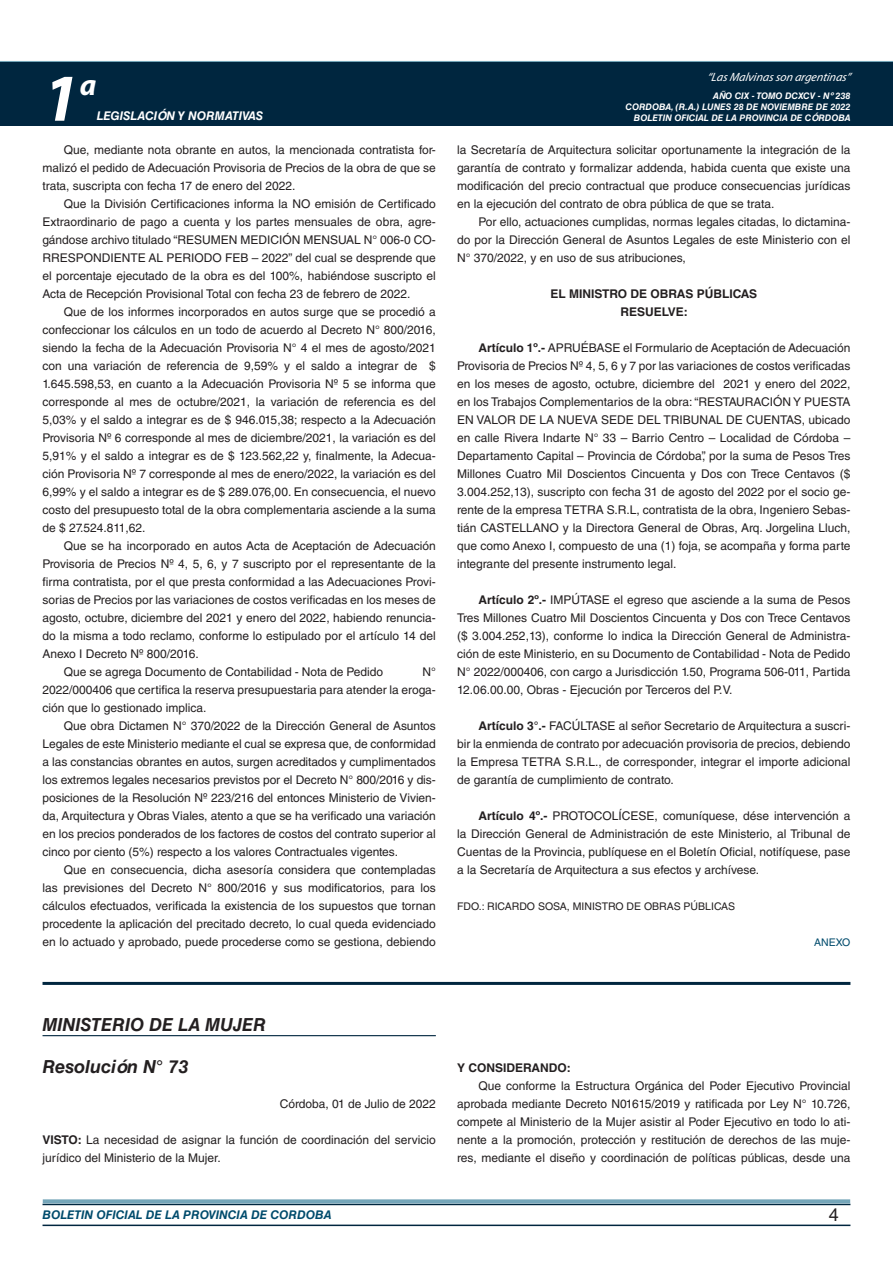
<style>
.page{position:relative;width:893px;height:1263px;background:#fff}
.page>*{position:absolute;margin:0;border:0;box-sizing:border-box;transform-origin:0 0}
.t1{font:italic 700 67.5px "Myriad Pro";color:#fff}
.t2{font:italic 700 30px "Myriad Pro";color:#fff}
.NOMBRE_DE_MINISTERIO{font:italic 700 18px "Helvetica LT Std";color:#231f20}
.t3{font:18px "Helvetica LT Std";color:#231f20}
.TEXTO_BASE{font:12px/18px "Helvetica LT Std";color:#231f20;text-align:justify}
.t4{font:italic 700 12px "Helvetica LT Std";color:#004b6c}
.RESUELVE{font:700 12px "Helvetica LT Std";color:#231f20}
.t5{font:italic 12px "Myriad Pro";color:#fff}
.FECHA{font:12px "Helvetica LT Std";color:#231f20}
.t6{font:italic 700 12px "Helvetica LT Std";color:#fff}
.TEXTO_BASE-2{font:700 12px "Helvetica LT Std";color:#231f20}
.FIRMA{font:10.5px "Helvetica LT Std";color:#231f20}
.ANEXO{font:10.5px "Helvetica LT Std";color:#004b6c}
.t7{font:italic 700 9px/10.8px "Helvetica LT Std";color:#fff;text-align:right}
.s1{font-weight:700}
</style>
<div class="page">
<div style="left:0;top:61px;width:893px;height:6px;background:#73a5b8"></div>
<div style="left:0;top:62px;width:893px;height:64px;background:#00263f"></div>
<hr style="left:43px;top:1224px;width:807px;height:2px;background:#00263f">
<div style="left:42px;top:1198px;width:809px;height:8px;background:#fff;opacity:.75"></div>
<hr style="left:43px;top:982px;width:807px;height:3px;background:#00263f">
<hr style="left:43px;top:1035px;width:393px;height:1px;background:#00263f">
<h1 class="t1" style="left:43px;top:54px;width:38px">1</h1>
<h2 class="t2" style="left:80px;top:66px;width:18px">a</h2>
<p class="t6" style="left:97px;top:109px;width:168px">LEGISLACIÓN Y NORMATIVAS</p>
<p class="TEXTO_BASE" style="left:43px;top:141px;width:395px;text-indent:21px">Que, mediante nota obrante en autos, la mencionada contratista for&shy;malizó el pedido de Adecuación Provisoria de Precios de la obra de que se trata, suscripta con fecha 17 de enero del 2022.</p>
<p class="TEXTO_BASE" style="left:43px;top:195px;width:395px;text-indent:21px">Que la División Certificaciones informa la NO emisión de Certificado Extraordinario de pago a cuenta y los partes mensuales de obra, agre&shy;gándose archivo titulado “RESUMEN MEDICIÓN MENSUAL N° 006-0 CO-RRESPONDIENTE AL PERIODO FEB – 2022” del cual se desprende que el porcentaje ejecutado de la obra es del 100%, habiéndose suscripto el Acta de Recepción Provisional Total con fecha 23 de febrero de 2022.</p>
<p class="TEXTO_BASE" style="left:43px;top:303px;width:395px;text-indent:21px">Que de los informes incorporados en autos surge que se procedió a confeccionar los cálculos en un todo de acuerdo al Decreto N° 800/2016, siendo la fecha de la Adecuación Provisoria N° 4 el mes de agosto/2021 con una variación de referencia de 9,59% y el saldo a integrar de $ 1.645.598,53, en cuanto a la Adecuación Provisoria Nº 5 se informa que corresponde al mes de octubre/2021, la variación de referencia es del 5,03% y el saldo a integrar es de $ 946.015,38; respecto a la Adecuación Provisoria Nº 6 corresponde al mes de diciembre/2021, la variación es del 5,91% y el saldo a integrar es de $ 123.562,22 y, finalmente, la Adecua&shy;ción Provisoria Nº 7 corresponde al mes de enero/2022, la variación es del 6,99% y el saldo a integrar es de $ 289.076,00. En consecuencia, el nuevo costo del presupuesto total de la obra complementaria asciende a la suma de $ 27.524.811,62.</p>
<p class="TEXTO_BASE" style="left:43px;top:537px;width:395px;text-indent:21px">Que se ha incorporado en autos Acta de Aceptación de Adecuación Provisoria de Precios Nº 4, 5, 6, y 7 suscripto por el representante de la firma contratista, por el que presta conformidad a las Adecuaciones Provi&shy;sorias de Precios por las variaciones de costos verificadas en los meses de agosto, octubre, diciembre del 2021 y enero del 2022, habiendo renuncia&shy;do la misma a todo reclamo, conforme lo estipulado por el artículo 14 del Anexo I Decreto Nº 800/2016.</p>
<p class="TEXTO_BASE" style="left:64px;top:663px;width:321px">Que se agrega Documento de Contabilidad - Nota de Pedido</p>
<p class="TEXTO_BASE" style="left:43px;top:663px;width:395px;text-indent:380px">N° 2022/000406 que certifica la reserva presupuestaria para atender la eroga&shy;ción que lo gestionado implica.</p>
<p class="TEXTO_BASE" style="left:43px;top:717px;width:395px;text-indent:21px">Que obra Dictamen N° 370/2022 de la Dirección General de Asuntos Legales de este Ministerio mediante el cual se expresa que, de conformidad a las constancias obrantes en autos, surgen acreditados y cumplimentados los extremos legales necesarios previstos por el Decreto N° 800/2016 y dis&shy;posiciones de la Resolución Nº 223/216 del entonces Ministerio de Vivien&shy;da, Arquitectura y Obras Viales, atento a que se ha verificado una variación en los precios ponderados de los factores de costos del contrato superior al cinco por ciento (5%) respecto a los valores Contractuales vigentes.</p>
<p class="TEXTO_BASE" style="left:43px;top:861px;width:395px;text-indent:21px">Que en consecuencia, dicha asesoría considera que contempladas las previsiones del Decreto N° 800/2016 y sus modificatorios, para los cálculos efectuados, verificada la existencia de los supuestos que tornan procedente la aplicación del precitado decreto, lo cual queda evidenciado en lo actuado y aprobado, puede procederse como se gestiona, debiendo</p>
<p class="t5" style="left:707px;top:70px;width:145px">“LasMalvinasson argentinas”</p>
<p class="t7" style="left:626px;top:91px;width:226px">AÑO CIX - TOMO DCXCV - Nº 238<br>CORDOBA, (R.A.) LUNES 28 DE NOVIEMBRE DE 2022<br>BOLETIN OFICIAL DE LA PROVINCIA DE CÓRDOBA</p>
<p class="TEXTO_BASE" style="left:457px;top:141px;width:395px">la Secretaría de Arquitectura solicitar oportunamente la integración de la garantía de contrato y formalizar addenda, habida cuenta que existe una modificación del precio contractual que produce consecuencias jurídicas en la ejecución del contrato de obra pública de que se trata.</p>
<p class="TEXTO_BASE" style="left:457px;top:213px;width:395px;text-indent:21px">Por ello, actuaciones cumplidas, normas legales citadas, lo dictamina&shy;do por la Dirección General de Asuntos Legales de este Ministerio con el N° 370/2022, y en uso de sus atribuciones,</p>
<p class="RESUELVE" style="left:550px;top:286px;width:208px">EL MINISTRO DE OBRAS PÚBLICAS</p>
<p class="RESUELVE" style="left:620px;top:304px;width:69px">RESUELVE:</p>
<p class="TEXTO_BASE" style="left:457px;top:339px;width:395px;text-indent:21px"><span class="s1">Artículo 1º.-</span> APRUÉBASE el Formulario de Aceptación de Adecuación Provisoria de Precios Nº 4, 5, 6 y 7 por las variaciones de costos verificadas en los meses de agosto, octubre, diciembre del 2021 y enero del 2022, en los Trabajos Complementarios de la obra: “RESTAURACIÓN Y PUESTA EN VALOR DE LA NUEVA SEDE DEL TRIBUNAL DE CUENTAS, ubicado en calle Rivera Indarte N° 33 – Barrio Centro – Localidad de Córdoba – Departamento Capital – Provincia de Córdoba”, por la suma de Pesos Tres Millones Cuatro Mil Doscientos Cincuenta y Dos con Trece Centavos ($ 3.004.252,13), suscripto con fecha 31 de agosto del 2022 por el socio ge&shy;rente de la empresa TETRA S.R.L, contratista de la obra, Ingeniero Sebas&shy;tián CASTELLANO y la Directora General de Obras, Arq. Jorgelina Lluch, que como Anexo I, compuesto de una (1) foja, se acompaña y forma parte integrante del presente instrumento legal.</p>
<p class="TEXTO_BASE" style="left:457px;top:591px;width:395px;text-indent:21px"><span class="s1">Artículo 2º.-</span> IMPÚTASE el egreso que asciende a la suma de Pesos Tres Millones Cuatro Mil Doscientos Cincuenta y Dos con Trece Centavos ($ 3.004.252,13), conforme lo indica la Dirección General de Administra&shy;ción de este Ministerio, en su Documento de Contabilidad - Nota de Pedido N° 2022/000406, con cargo a Jurisdicción 1.50, Programa 506-011, Partida 12.06.00.00, Obras - Ejecución por Terceros del P.V.</p>
<p class="TEXTO_BASE" style="left:457px;top:717px;width:395px;text-indent:21px"><span class="s1">Artículo 3°.-</span> FACÚLTASE al señor Secretario de Arquitectura a suscri&shy;bir la enmienda de contrato por adecuación provisoria de precios, debiendo la Empresa TETRA S.R.L., de corresponder, integrar el importe adicional de garantía de cumplimiento de contrato.</p>
<p class="TEXTO_BASE" style="left:457px;top:807px;width:395px;text-indent:21px"><span class="s1">Artículo 4º.-</span> PROTOCOLÍCESE, comuníquese, dése intervención a la Dirección General de Administración de este Ministerio, al Tribunal de Cuentas de la Provincia, publíquese en el Boletín Oficial, notifíquese, pase a la Secretaría de Arquitectura a sus efectos y archívese.</p>
<p class="FIRMA" style="left:457px;top:900px;width:279px">FDO.: RICARDO SOSA, MINISTRO DE OBRAS PÚBLICAS</p>
<p class="ANEXO" style="left:814px;top:936px;width:38px">ANEXO</p>
<p class="NOMBRE_DE_MINISTERIO" style="left:43px;top:1013px;width:225px">MINISTERIO DE LA MUJER</p>
<p class="NOMBRE_DE_MINISTERIO" style="left:43px;top:1056px;width:147px">Resolución N° 73</p>
<p class="FECHA" style="left:280px;top:1097px;width:157px">Córdoba, 01 de Julio de 2022</p>
<p class="TEXTO_BASE" style="left:43px;top:1131px;width:395px"><span class="s1">VISTO:</span> La necesidad de asignar la función de coordinación del servicio jurídico del Ministerio de la Mujer.</p>
<p class="TEXTO_BASE-2" style="left:457px;top:1060px;width:115px">Y CONSIDERANDO:</p>
<p class="TEXTO_BASE" style="left:457px;top:1077px;width:395px;text-indent:21px">Que conforme la Estructura Orgánica del Poder Ejecutivo Provincial aprobada mediante Decreto N01615/2019 y ratificada por Ley N° 10.726, compete al Ministerio de la Mujer asistir al Poder Ejecutivo en todo lo ati&shy;nente a la promoción, protección y restitución de derechos de las muje&shy;res, mediante el diseño y coordinación de políticas públicas, desde una</p>
<p class="t4" style="left:43px;top:1208px;width:290px">BOLETIN OFICIAL DE LA PROVINCIA DE CORDOBA</p>
<h3 class="t3" style="left:829px;top:1204px;width:12px">4</h3>
</div>
